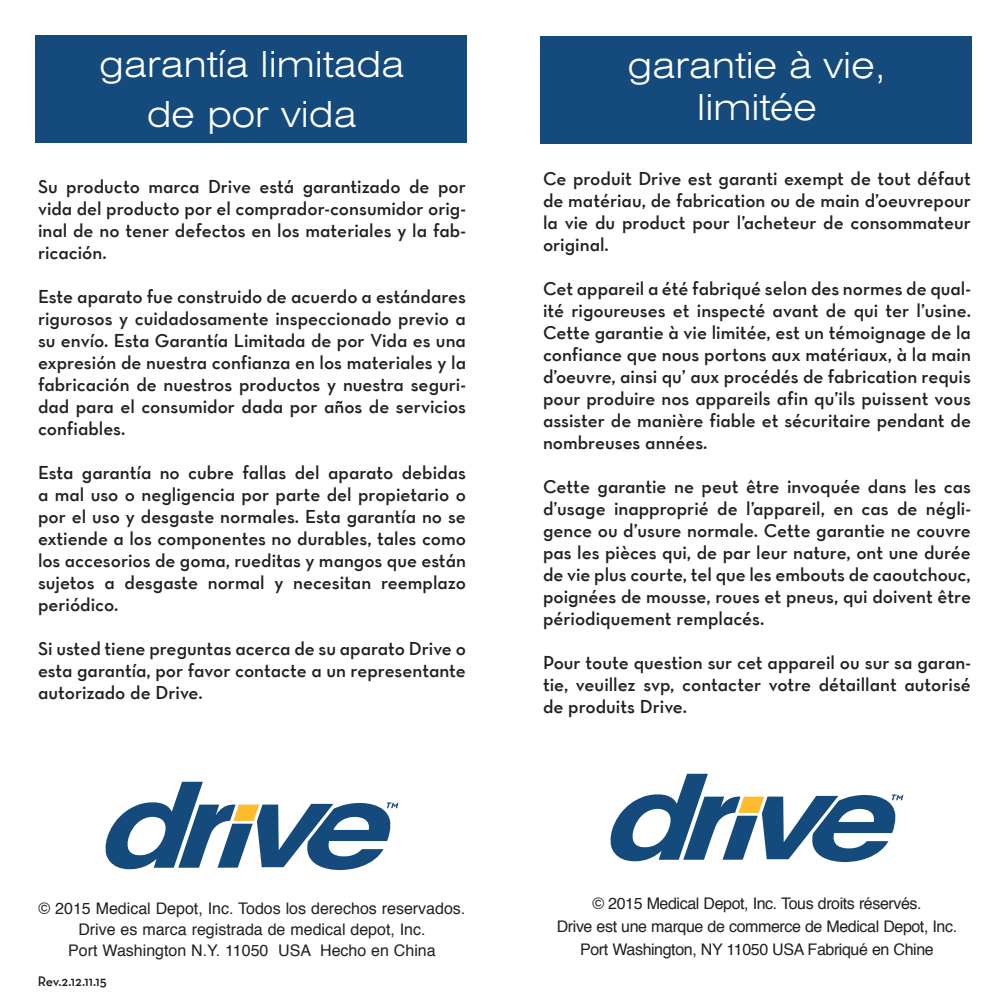
<style>
.page{position:relative;width:1008px;height:1008px;background:#fff}
.page>*{position:absolute;margin:0;border:0;box-sizing:border-box;transform-origin:0 0}
.t1{font:300 expanded 36px/49.2px "Swiss 721 BT";color:#fff;text-align:center}
.t2{font:19px/22px "Neutraface Text TT Demi Alt";color:#231f20;text-align:justify}
.t3{font:16px/21.2px "Helvetica";color:#231f20;text-align:center}
.t4{font:16px/23.2px "Helvetica";letter-spacing:-.025em;color:#231f20;text-align:center}
.t5{font:14px "Neutraface Text TT Demi Alt";color:#231f20}
</style>
<div class="page">
<div style="left:35px;top:35px;width:432px;height:108px;background:#144a7c"></div>
<svg style="left:106px;top:782px;width:292px;height:88px"></svg>
<div style="left:540px;top:36px;width:432px;height:108px;background:#144a7c"></div>
<svg style="left:611px;top:774px;width:292px;height:88px"></svg>
<h1 class="t1" style="left:99px;top:40px;width:307px">garantía limitada de por vida</h1>
<p class="t2" style="left:38px;top:175px;width:430px">Su producto marca Drive está garantizado de por vida del producto por el comprador-consumidor orig&shy;inal de no tener defectos en los materiales y la fab&shy;ricación.</p>
<p class="t2" style="left:38px;top:285px;width:430px">Este aparato fue construido de acuerdo a estándares rigurosos y cuidadosamente inspeccionado previo a su envío. Esta Garantía Limitada de por Vida es una expresión de nuestra confianza en los materiales y la fabricación de nuestros productos y nuestra seguri&shy;dad para el consumidor dada por años de servicios confiables.</p>
<p class="t2" style="left:38px;top:461px;width:430px">Esta garantía no cubre fallas del aparato debidas a mal uso o negligencia por parte del propietario o por el uso y desgaste normales. Esta garantía no se extiende a los componentes no durables, tales como los accesorios de goma, rueditas y mangos que están sujetos a desgaste normal y necesitan reemplazo periódico.</p>
<p class="t2" style="left:38px;top:637px;width:429px">Si usted tiene preguntas acerca de su aparato Drive o esta garantía, por favor contacte a un representante autorizado de Drive.</p>
<p class="t3" style="left:39px;top:898px;width:428px">© 2015 Medical Depot, Inc. Todos los derechos reservados.<br>Drive es marca registrada de medical depot, Inc.<br>Port Washington N.Y. 11050 USA Hecho en China</p>
<p class="t5" style="left:38px;top:973px;width:71px">Rev.2.12.11.15</p>
<h1 class="t1" style="left:628px;top:44px;width:260px;line-height:42px">garantie à vie, limitée</h1>
<p class="t2" style="left:543px;top:168px;width:430px">Ce produit Drive est garanti exempt de tout défaut de matériau, de fabrication ou de main d’oeuvrepour la vie du product pour l’acheteur de consommateur original.</p>
<p class="t2" style="left:543px;top:278px;width:430px">Cet appareil a été fabriqué selon des normes de qual&shy;ité rigoureuses et inspecté avant de qui ter l’usine.<br>Cette garantie à vie limitée, est un témoignage de la confiance que nous portons aux matériaux, à la main d’oeuvre, ainsi qu’ aux procédés de fabrication requis pour produire nos appareils afin qu’ils puissent vous assister de manière fiable et sécuritaire pendant de nombreuses années.</p>
<p class="t2" style="left:543px;top:476px;width:430px">Cette garantie ne peut être invoquée dans les cas d’usage inapproprié de l’appareil, en cas de négli&shy;gence ou d’usure normale. Cette garantie ne couvre pas les pièces qui, de par leur nature, ont une durée de vie plus courte, tel que les embouts de caoutchouc, poignées de mousse, roues et pneus, qui doivent être périodiquement remplacés.</p>
<p class="t2" style="left:543px;top:652px;width:430px">Pour toute question sur cet appareil ou sur sa garan&shy;tie, veuillez svp, contacter votre détaillant autorisé de produits Drive.</p>
<p class="t4" style="left:557px;top:892px;width:402px">© 2015 Medical Depot, Inc. Tous droits réservés.<br>Drive est une marque de commerce de Medical Depot, Inc.<br>Port Washington, NY 11050 USA Fabriqué en Chine</p>
</div>
